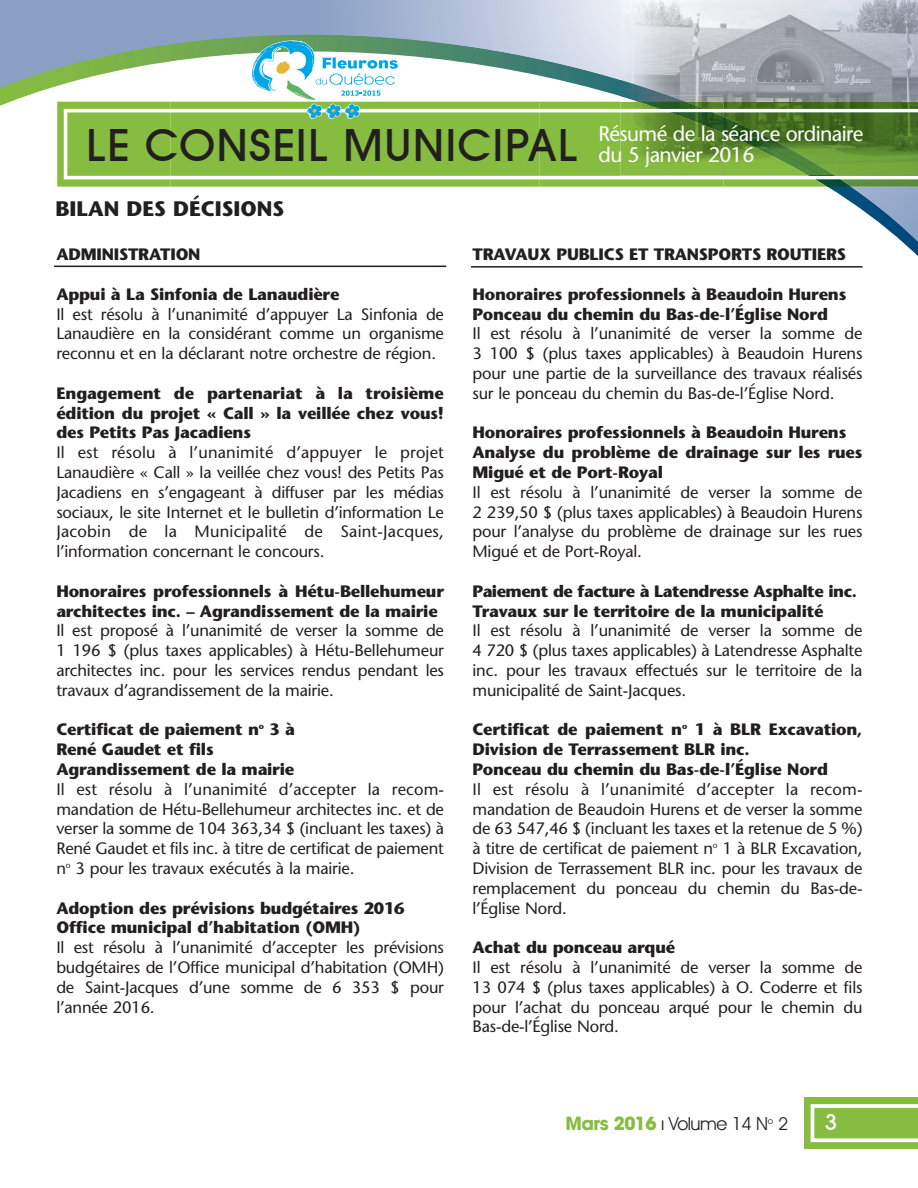
<style>
.page{position:relative;width:918px;height:1188px;background:#fff}
.page>*{position:absolute;margin:0;border:0;box-sizing:border-box;transform-origin:0 0}
.t1{font:47.7px "Avant Garde Md ITCTT";letter-spacing:.025em;color:#231f20}
.t2{font:24px "Avant Garde Md ITCTT";color:#fff}
.t3{font:21px "Stone Sans";letter-spacing:-.03em;color:#fff}
.t4{font:700 21px "Stone Sans";color:#231f20}
.t5{font:18px "Avant Garde Bk BT Book";letter-spacing:-.03em;color:#231f20}
.t6{font:16.5px/19.8px "Stone Sans";letter-spacing:-.01em;color:#231f20;text-align:justify}
.t7{font:700 16.5px/19.8px "Stone Sans";letter-spacing:-.015em;color:#231f20}
.s1{font-family:"Avant Garde";font-weight:700;color:#86bc40}
</style>
<div class="page">
<div style="left:804px;top:1097px;width:114px;height:52px;background:#86bc40"></div>
<svg style="left:811px;top:1104px;width:107px;height:38px"></svg>
<img style="left:0;top:34px;width:918px;height:234px">
<svg style="left:724px;top:109px;width:184px;height:70px;background:#587d3c"></svg>
<img style="left:0;top:64px;width:57px;height:24px">
<img style="left:171px;top:0;width:184px;height:41px">
<img style="left:355px;top:0;width:184px;height:41px">
<img style="left:621px;top:0;width:297px;height:96px">
<img style="left:539px;top:0;width:82px;height:41px">
<img style="left:724px;top:96px;width:184px;height:6px">
<img style="left:821px;top:147px;width:87px;height:28px">
<img style="left:808px;top:147px;width:13px;height:28px">
<img style="left:724px;top:147px;width:84px;height:28px">
<img style="left:840px;top:175px;width:68px;height:12px">
<img style="left:809px;top:175px;width:31px;height:12px">
<hr style="left:724px;top:186px;width:103px;height:1px;background:#86bc40">
<hr style="left:724px;top:185px;width:101px;height:1px;background:#86bc40">
<hr style="left:724px;top:184px;width:100px;height:1px;background:#86bc40">
<hr style="left:724px;top:183px;width:98px;height:1px;background:#86bc40">
<hr style="left:724px;top:182px;width:96px;height:1px;background:#86bc40">
<hr style="left:724px;top:181px;width:95px;height:1px;background:#86bc40">
<hr style="left:724px;top:180px;width:93px;height:1px;background:#86bc40">
<hr style="left:724px;top:179px;width:91px;height:1px;background:#86bc40">
<hr style="left:724px;top:175px;width:85px;height:1px;background:#86bc40">
<img style="left:874px;top:203px;width:34px;height:29px">
<img style="left:908px;top:102px;width:10px;height:73px">
<svg style="left:908px;top:175px;width:10px;height:12px"></svg>
<svg style="left:908px;top:96px;width:10px;height:6px"></svg>
<img style="left:908px;top:187px;width:10px;height:55px">
<hr style="left:54px;top:266px;width:392px;height:1px;background:#231f20">
<svg style="left:57px;top:41px;width:667px;height:146px"></svg>
<hr style="left:471px;top:266px;width:391px;height:2px;background:#231f20">
<h1 class="t1" style="left:86px;top:117px;width:493px">LE CONSEIL MUNICIPAL</h1>
<p class="t4" style="left:56px;top:200px;width:230px">BILAN DES DÉCISIONS</p>
<p class="t3" style="left:598px;top:125px;width:267px">Résumé de la séance ordinaire</p>
<p class="t3" style="left:599px;top:146px;width:157px">du 5 janvier 2016</p>
<p class="t7" style="left:56px;top:246px;width:146px">ADMINISTRATION</p>
<p class="t7" style="left:56px;top:286px;width:285px">Appui à La Sinfonia de Lanaudière</p>
<p class="t6" style="left:56px;top:306px;width:389px">Il est résolu à l’unanimité d’appuyer La Sinfonia de Lanaudière en la considérant comme un organisme reconnu et en la déclarant notre orchestre de région.</p>
<p class="t7" style="left:56px;top:385px;width:389px;text-align:justify">Engagement de partenariat à la troisième édition du projet « Call » la veillée chez vous! des Petits Pas Jacadiens</p>
<p class="t6" style="left:56px;top:444px;width:389px">Il est résolu à l’unanimité d’appuyer le projet Lanaudière « Call » la veillée chez vous! des Petits Pas Jacadiens en s’engageant à diffuser par les médias sociaux, le site Internet et le bulletin d’information Le Jacobin de la Municipalité de Saint-Jacques, l’information concernant le concours.</p>
<p class="t7" style="left:56px;top:583px;width:389px">Honoraires professionnels à Hétu-Bellehumeur architectes inc. – Agrandissement de la mairie</p>
<p class="t6" style="left:56px;top:622px;width:389px">Il est proposé à l’unanimité de verser la somme de 1 196 $ (plus taxes applicables) à Hétu-Bellehumeur architectes inc. pour les services rendus pendant les travaux d’agrandissement de la mairie.</p>
<p class="t7" style="left:56px;top:721px;width:240px">Certificat de paiement n<sup>o</sup> 3 à<br>René Gaudet et fils<br>Agrandissement de la mairie</p>
<p class="t6" style="left:56px;top:781px;width:389px">Il est résolu à l’unanimité d’accepter la recom&shy;mandation de Hétu-Bellehumeur architectes inc. et de verser la somme de 104 363,34 $ (incluant les taxes) à René Gaudet et fils inc. à titre de certificat de paiement n<sup>o</sup> 3 pour les travaux exécutés à la mairie.</p>
<p class="t7" style="left:56px;top:900px;width:350px">Adoption des prévisions budgétaires 2016<br>Office municipal d’habitation (OMH)</p>
<p class="t6" style="left:56px;top:939px;width:389px">Il est résolu à l’unanimité d’accepter les prévisions budgétaires de l’Office municipal d’habitation (OMH) de Saint-Jacques d’une somme de 6 353 $ pour l’année 2016.</p>
<p class="t7" style="left:472px;top:246px;width:375px">TRAVAUX PUBLICS ET TRANSPORTS ROUTIERS</p>
<p class="t7" style="left:472px;top:286px;width:375px">Honoraires professionnels à Beaudoin Hurens<br>Ponceau du chemin du Bas-de-l’Église Nord</p>
<p class="t6" style="left:472px;top:325px;width:392px">Il est résolu à l’unanimité de verser la somme de 3 100 $ (plus taxes applicables) à Beaudoin Hurens pour une partie de la surveillance des travaux réalisés sur le ponceau du chemin du Bas-de-l’Église Nord.</p>
<p class="t7" style="left:473px;top:424px;width:392px">Honoraires professionnels à Beaudoin Hurens<br>Analyse du problème de drainage sur les rues<br>Migué et de Port-Royal</p>
<p class="t6" style="left:473px;top:484px;width:392px">Il est résolu à l’unanimité de verser la somme de 2 239,50 $ (plus taxes applicables) à Beaudoin Hurens pour l’analyse du problème de drainage sur les rues Migué et de Port-Royal.</p>
<p class="t7" style="left:473px;top:583px;width:386px">Paiement de facture à Latendresse Asphalte inc.<br>Travaux sur le territoire de la municipalité</p>
<p class="t6" style="left:473px;top:622px;width:392px">Il est résolu à l’unanimité de verser la somme de 4 720 $ (plus taxes applicables) à Latendresse Asphalte inc. pour les travaux effectués sur le territoire de la municipalité de Saint-Jacques.</p>
<p class="t7" style="left:472px;top:721px;width:392px">Certificat de paiement n<sup>o</sup> 1 à BLR Excavation,<br>Division de Terrassement BLR inc.<br>Ponceau du chemin du Bas-de-l’Église Nord</p>
<p class="t6" style="left:472px;top:781px;width:392px">Il est résolu à l’unanimité d’accepter la recom&shy;mandation de Beaudoin Hurens et de verser la somme de 63 547,46 $ (incluant les taxes et la retenue de 5 %) à titre de certificat de paiement n<sup>o</sup> 1 à BLR Excavation, Division de Terrassement BLR inc. pour les travaux de remplacement du ponceau du chemin du Bas-de&shy;l’Église Nord.</p>
<p class="t7" style="left:472px;top:939px;width:204px">Achat du ponceau arqué</p>
<p class="t6" style="left:472px;top:959px;width:392px">Il est résolu à l’unanimité de verser la somme de 13 074 $ (plus taxes applicables) à O. Coderre et fils pour l’achat du ponceau arqué pour le chemin du Bas-de-l’Église Nord.</p>
<p class="t5" style="left:565px;top:1117px;width:224px"><span class="s1">Mars 2016</span> ı Volume 14 N<sup>o</sup> 2</p>
<h2 class="t2" style="left:825px;top:1108px;width:13px">3</h2>
</div>
